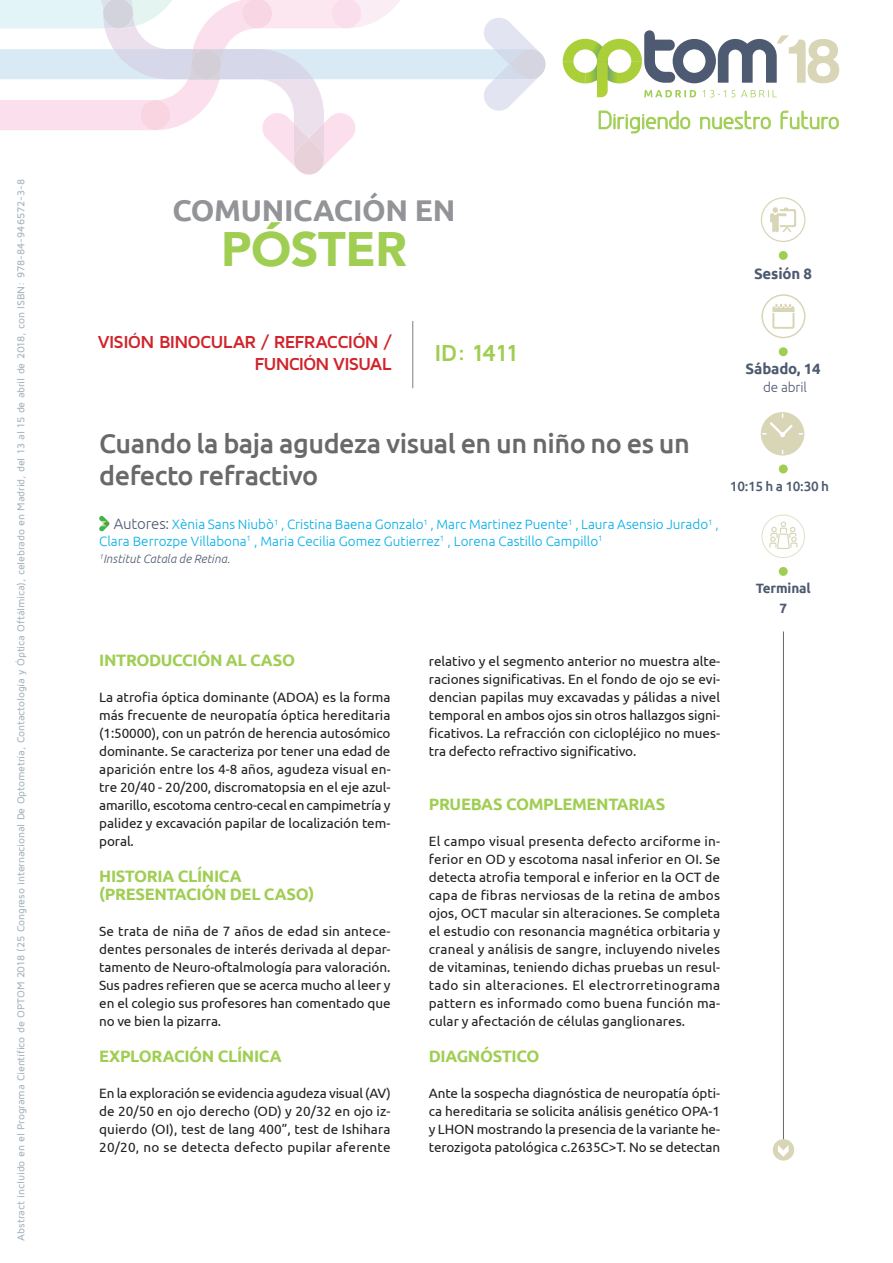
<style>
.page{position:relative;width:893px;height:1263px;background:#fff}
.page>*{position:absolute;margin:0;border:0;box-sizing:border-box;transform-origin:0 0}
.t1{font:900 48.3px "Avenir";letter-spacing:-.01em;color:#a0ce53}
.t2{font:700 30px "Ubuntu";letter-spacing:-.01em;color:#929497}
.t3{font:500 27px/31.5px "Ubuntu";letter-spacing:-.015em;color:#69696c}
.t4{font:700 24px "Maven Pro";letter-spacing:-.035em;color:#a0ce53}
.t5{font:23.4px "Greyscale Basic";color:#a0ce53}
.t6{font:700 18px/21.6px "Maven Pro";letter-spacing:-.05em;color:#d1232a;text-align:right}
.t7{font:700 16.5px/18px "Ubuntu";letter-spacing:-.02em;color:#a0ce53}
.t8{font:700 15px "Ubuntu";letter-spacing:-.01em;color:#4e5a71}
.t9{font:13.5px/18px "Ubuntu";letter-spacing:-.005em;color:#231f20;text-align:justify}
.t10{font:300 13.5px/16.5px "Ubuntu";color:#00aee8}
.t11{font:500 13.5px "Ubuntu";letter-spacing:-.015em;color:#4e5a71}
.t12{font:700 13.5px/19.5px "Ubuntu";color:#4e5a71;text-align:center}
.t13{font:300 13.5px "Ubuntu";letter-spacing:-.01em;color:#4e5a71}
.t14{font:italic 300 12px "Ubuntu";letter-spacing:.005em;color:#4e5a71}
.t15{font:500 10.5px "Maven Pro";letter-spacing:-.015em;color:#a5b4be}
.s1{font-size:15px;color:#4e5a71}
</style>
<div class="page">
<svg style="left:563px;top:30px;width:276px;height:67px"></svg>
<svg style="left:599px;top:111px;width:91px;height:22px"></svg>
<svg style="left:700px;top:111px;width:71px;height:18px"></svg>
<svg style="left:781px;top:111px;width:58px;height:18px"></svg>
<svg style="left:0;top:0;width:545px;height:175px"></svg>
<div style="left:773px;top:1139px;width:21px;height:21px;background:#d9d6b7;border-radius:50%"></div>
<svg style="left:778px;top:1145px;width:11px;height:12px"></svg>
<div style="left:761px;top:294px;width:44px;height:44px;border:2px solid #d9d6b7;border-radius:50%"></div>
<div style="left:779px;top:347px;width:9px;height:9px;background:#a0ce53;border-radius:50%"></div>
<div style="left:779px;top:251px;width:9px;height:9px;background:#a0ce53;border-radius:50%"></div>
<svg style="left:772px;top:304px;width:22px;height:25px"></svg>
<div style="left:779px;top:567px;width:9px;height:9px;background:#a0ce53;border-radius:50%"></div>
<div style="left:762px;top:515px;width:43px;height:43px;border:1px solid #dfe2c7;border-radius:50%"></div>
<svg style="left:769px;top:521px;width:28px;height:28px"></svg>
<div style="left:779px;top:464px;width:9px;height:9px;background:#a0ce53;border-radius:50%"></div>
<svg style="left:761px;top:412px;width:43px;height:44px"></svg>
<hr style="left:783px;top:631px;width:1px;height:508px;background:#69696c">
<svg style="left:761px;top:197px;width:44px;height:45px"></svg>
<hr style="left:412px;top:321px;width:1px;height:67px;background:#7a8086">
<svg style="left:99px;top:516px;width:10px;height:15px"></svg>
<p class="t15" style="left:14px;top:1240px;width:1063px;rotate:-90deg">Abstract incluido en el Programa Científico de OPTOM 2018 (25 Congreso internacional De Optometría, Contactología y Óptica Oftálmica), celebrado en Madrid, del 13 al 15 de abril de 2018, con ISBN: 978-84-946572-3-8</p>
<h2 class="t2" style="left:172px;top:192px;width:262px">COMUNICACIÓN EN</h2>
<h1 class="t1" style="left:221px;top:208px;width:187px">PÓSTER</h1>
<h3 class="t6" style="left:98px;top:330px;width:295px">VISIÓN BI NOCULAR / REFRACCIÓN /<br>FUNCIÓN VISUAL</h3>
<h3 class="t4" style="left:434px;top:338px;width:85px">ID: 1411</h3>
<h3 class="t5" style="left:597px;top:106px;width:244px">Dirigiendo nuestro futuro</h3>
<p class="t8" style="left:754px;top:264px;width:60px">SESIÓN 8</p>
<p class="t8" style="left:745px;top:360px;width:77px">SÁBADO, 14</p>
<p class="t13" style="left:763px;top:379px;width:45px">de abril</p>
<h3 class="t3" style="left:99px;top:427px;width:592px">Cuando la baja agudeza visual en un niño no es un defecto refractivo</h3>
<p class="t10" style="left:99px;top:516px;width:621px;text-indent:15px"><span class="s1">Autores:</span> Xènia Sans Niubò<sup>1</sup> , Cristina Baena Gonzalo<sup>1</sup> , Marc Martinez Puente<sup>1</sup> , Laura Asensio Jurado<sup>1</sup> ,<br>Clara Berrozpe Villabona<sup>1</sup> , Maria Cecilia Gomez Gutierrez<sup>1</sup> , Lorena Castillo Campillo<sup>1</sup></p>
<p class="t14" style="left:99px;top:552px;width:132px"><sup>1</sup>Institut Catala de Retina.</p>
<p class="t11" style="left:730px;top:478px;width:101px">10:15 h a 10:30 h</p>
<p class="t12" style="left:756px;top:578px;width:57px">TERMINAL<br>7</p>
<p class="t7" style="left:99px;top:651px;width:197px">INTRODUCCI ÓN AL CASO</p>
<p class="t9" style="left:99px;top:688px;width:293px">La atrofia óptica dominante (ADOA) es la forma más frecuente de neuropatía óptica hereditaria (1:50000), con un patrón de herencia autosómico dominante. Se caracteriza por tener una edad de aparición entre los 4-8 años, agudeza visual en&shy;tre 20/40 - 20/200, discromatopsia en el eje azul&shy;amarillo, escotoma centro-cecal en campimetría y palidez y excavación papilar de localización tem&shy;poral.</p>
<p class="t7" style="left:99px;top:867px;width:217px">HISTORIA CLÍNI CA (PRESENTACIÓN DEL CASO)</p>
<p class="t9" style="left:99px;top:922px;width:293px">Se trata de niña de 7 años de edad sin antece&shy;dentes personales de interés derivada al depar&shy;tamento de Neuro-oftalmología para valoración.<br>Sus padres refieren que se acerca mucho al leer y en el colegio sus profesores han comentado que no ve bien la pizarra.</p>
<p class="t7" style="left:99px;top:1047px;width:184px">EXPLORACIÓN CLÍNICA</p>
<p class="t9" style="left:99px;top:1084px;width:293px">En la exploración se evidencia agudeza visual (AV) de 20/50 en ojo derecho (OD) y 20/32 en ojo iz&shy;quierdo (OI), test de lang 400”, test de Ishihara 20/20, no se detecta defecto pupilar aferente</p>
<p class="t9" style="left:429px;top:652px;width:293px">relativo y el segmento anterior no muestra alte&shy;raciones significativas. En el fondo de ojo se evi&shy;dencian papilas muy excavadas y pálidas a nivel temporal en ambos ojos sin otros hallazgos signi&shy;ficativos. La refracción con ciclopléjico no mues&shy;tra defecto refractivo significativo.</p>
<p class="t7" style="left:429px;top:795px;width:238px">PRUEBAS COMPLEMENTARIAS</p>
<p class="t9" style="left:429px;top:832px;width:293px">El campo visual presenta defecto arciforme in&shy;ferior en OD y escotoma nasal inferior en OI. Se detecta atrofia temporal e inferior en la OCT de capa de fibras nerviosas de la retina de ambos ojos, OCT macular sin alteraciones. Se completa el estudio con resonancia magnética orbitaria y craneal y análisis de sangre, incluyendo niveles de vitaminas, teniendo dichas pruebas un resul&shy;tado sin alteraciones. El electrorretinograma pattern es informado como buena función ma&shy;cular y afectación de células ganglionares.</p>
<p class="t7" style="left:429px;top:1047px;width:112px">DIAGNÓSTI CO</p>
<p class="t9" style="left:429px;top:1084px;width:293px">Ante la sospecha diagnóstica de neuropatía ópti&shy;ca hereditaria se solicita análisis genético OPA-1 y LHON mostrando la presencia de la variante he&shy;terozigota patológica c.2635C&gt;T. No se detectan</p>
</div>
